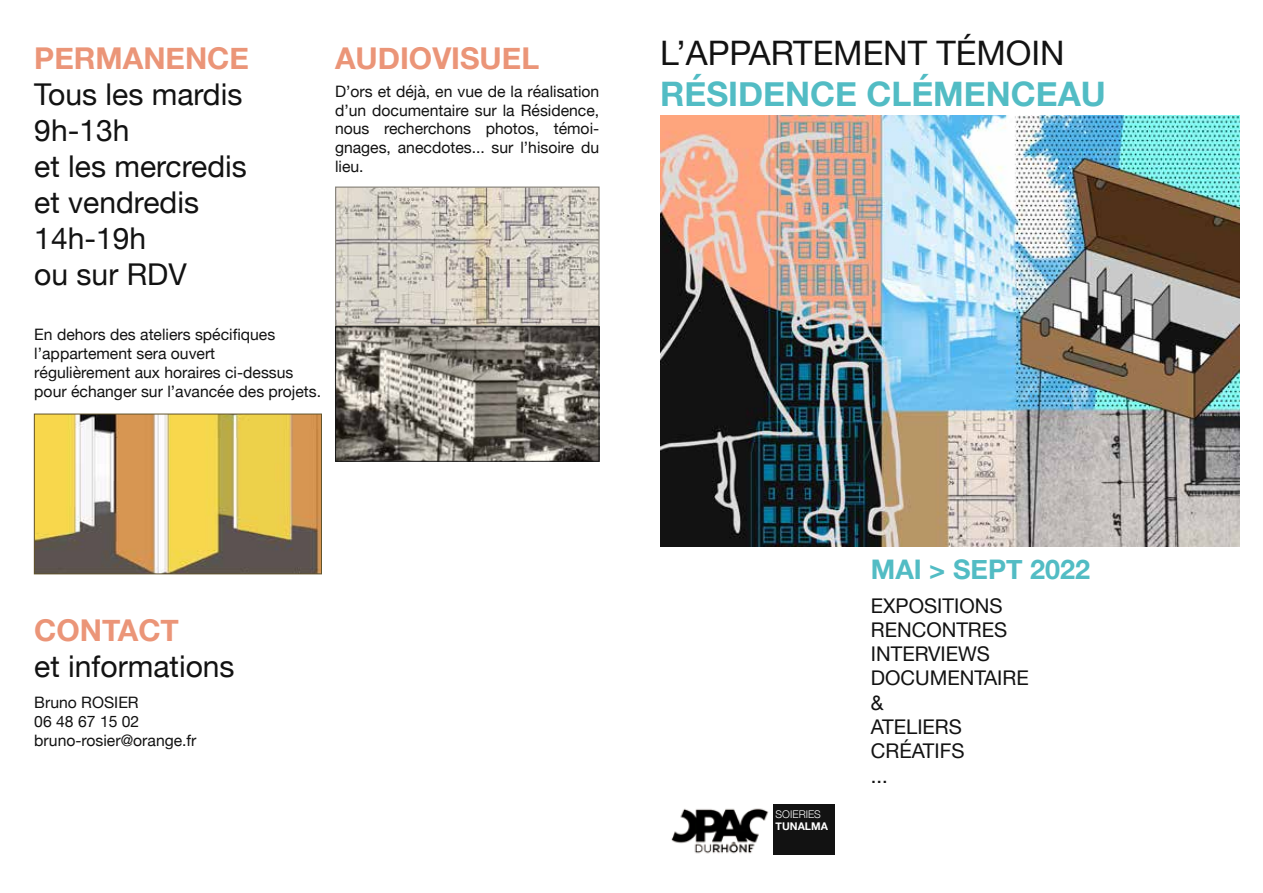
<style>
.page{position:relative;width:1263px;height:893px;background:#fff}
.page>*{position:absolute;margin:0;border:0;box-sizing:border-box;transform-origin:0 0}
.t1{font:33.75px "Helvetica Neue";color:#121212}
.t2{font:700 33.75px "Helvetica Neue";color:#52bcc4}
.t3{font:30px/36px "Helvetica Neue";color:#121212}
.t4{font:700 30px "Helvetica Neue";color:#eb9578}
.t5{font:700 27px "Helvetica Neue";color:#52bcc4}
.t6{font:20.25px/24.3px "Helvetica Neue";color:#121212}
.t7{font:15.75px/18.9px "Helvetica Neue";color:#121212}
.t8{font:300 10.65px "Helvetica Neue";color:#fff}
.t9{font:700 10.65px "Helvetica Neue";color:#fff}
</style>
<div class="page">
<img style="left:671px;top:808px;width:98px;height:46px">
<div style="left:773px;top:804px;width:62px;height:51px;background:#121212"></div>
<img style="left:36px;top:416px;width:284px;height:156px">
<div style="left:34px;top:414px;width:288px;height:160px;border:1px solid #62532a"></div>
<img style="left:337px;top:189px;width:261px;height:271px">
<div style="left:335px;top:187px;width:265px;height:139px;border:1px solid #8a867d"></div>
<div style="left:335px;top:326px;width:264px;height:136px;border:1px solid #121212"></div>
<img style="left:661px;top:116px;width:578px;height:430px">
<h2 class="t4" style="left:34px;top:34px;width:216px">PERMANENCE</h2>
<h2 class="t3" style="left:34px;top:78px;width:214px">Tous les mardis<br>9h-13h<br>et les mercredis et vendredis<br>14h-19h<br>ou sur RDV</h2>
<h2 class="t4" style="left:335px;top:34px;width:206px">AUDIOVISUEL</h2>
<p class="t7" style="left:335px;top:82px;width:266px;text-align:justify">D’ors et déjà, en vue de la réalisation d’un documentaire sur la Résidence, nous recherchons photos, témoi&shy;gnages, anecdotes... sur l’hisoire du lieu.</p>
<p class="t7" style="left:34px;top:326px;width:288px">En dehors des ateliers spécifiques l’appartement sera ouvert<br>régulièrement aux horaires ci-dessus pour échanger sur l’avancée des projets.</p>
<h2 class="t4" style="left:34px;top:606px;width:146px">CONTACT</h2>
<h2 class="t3" style="left:34px;top:650px;width:202px">et informations</h2>
<p class="t7" style="left:34px;top:694px;width:164px">Bruno ROSIER<br>06 48 67 15 02 bruno-rosier@orange.fr</p>
<h1 class="t1" style="left:660px;top:29px;width:406px">L’APPARTEMENT TÉMOIN</h1>
<h1 class="t2" style="left:660px;top:67px;width:447px">RÉSIDENCE CLÉMENCEAU</h1>
<h3 class="t5" style="left:871px;top:549px;width:221px">MAI &gt; SEPT 2022</h3>
<p class="t8" style="left:776px;top:806px;width:47px">SOIERIES</p>
<p class="t9" style="left:776px;top:818px;width:54px">TUNALMA</p>
<p class="t6" style="left:871px;top:594px;width:159px">EXPOSITIONS<br>RENCONTRES<br>INTERVIEWS<br>DOCUMENTAIRE &amp;<br>ATELIERS<br>CRÉATIFS<br>...</p>
</div>
